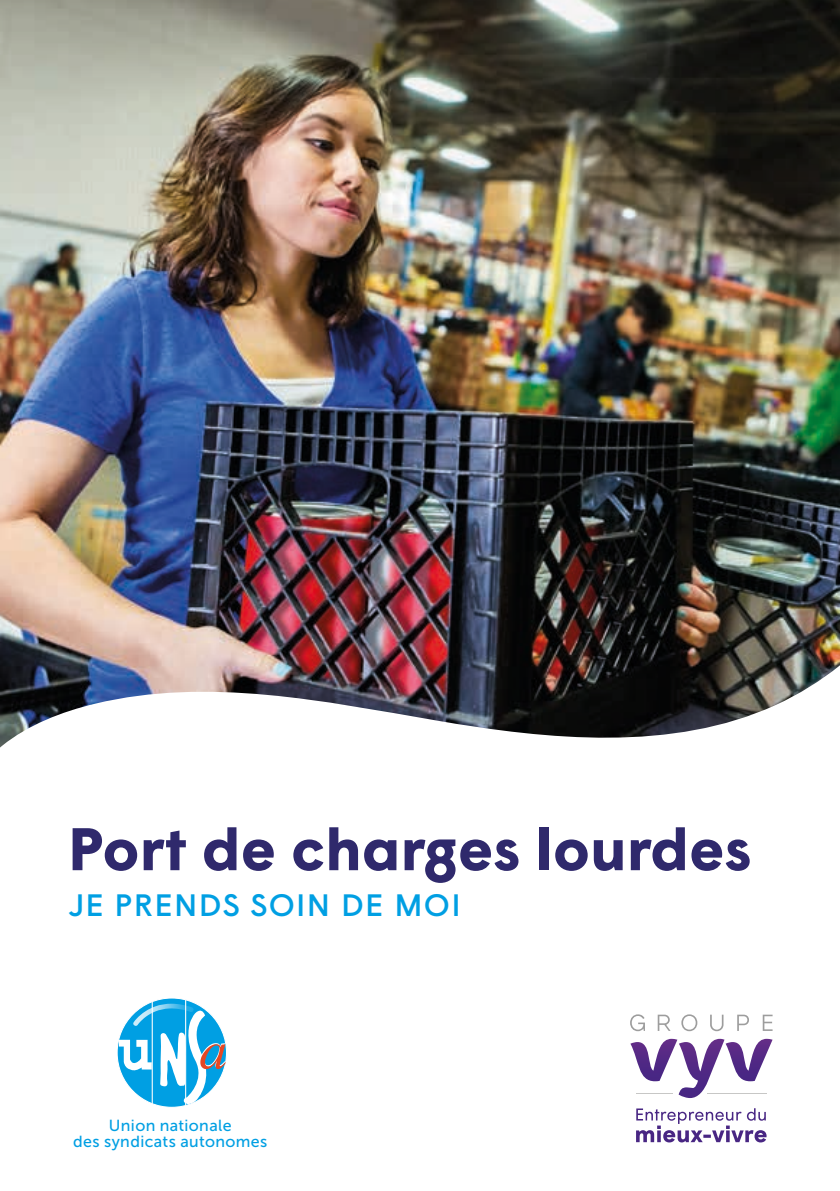
<style>
.page{position:relative;width:840px;height:1191px;background:#fff}
.page>*{position:absolute;margin:0;border:0;box-sizing:border-box;transform-origin:0 0}
.t1{font:700 60px "Wigrum";color:#2f296c}
.t2{font:38px "Wigrum";color:#009fe3}
.t3{font:16px/16px "Museo Sans 500";letter-spacing:.025em;color:#009fe3;text-align:center}
</style>
<div class="page">
<svg style="left:636px;top:1108px;width:130px;height:34px"></svg>
<svg style="left:630px;top:1014px;width:14px;height:17px"></svg>
<svg style="left:657px;top:1014px;width:13px;height:17px"></svg>
<svg style="left:681px;top:1014px;width:16px;height:17px"></svg>
<svg style="left:710px;top:1014px;width:13px;height:17px"></svg>
<svg style="left:737px;top:1014px;width:11px;height:17px"></svg>
<svg style="left:762px;top:1014px;width:10px;height:17px"></svg>
<svg style="left:630px;top:1038px;width:142px;height:60px"></svg>
<svg style="left:119px;top:1003px;width:107px;height:101px"></svg>
<img style="left:0;top:0;width:839px;height:748px">
<h1 class="t1" style="left:68px;top:803px;width:684px">Port de charges lourdes</h1>
<h2 class="t2" style="left:68px;top:873px;width:394px">je prends soin de moi</h2>
<p class="t3" style="left:73px;top:1118px;width:195px">Union nationale<br>des syndicats autonomes</p>
</div>
